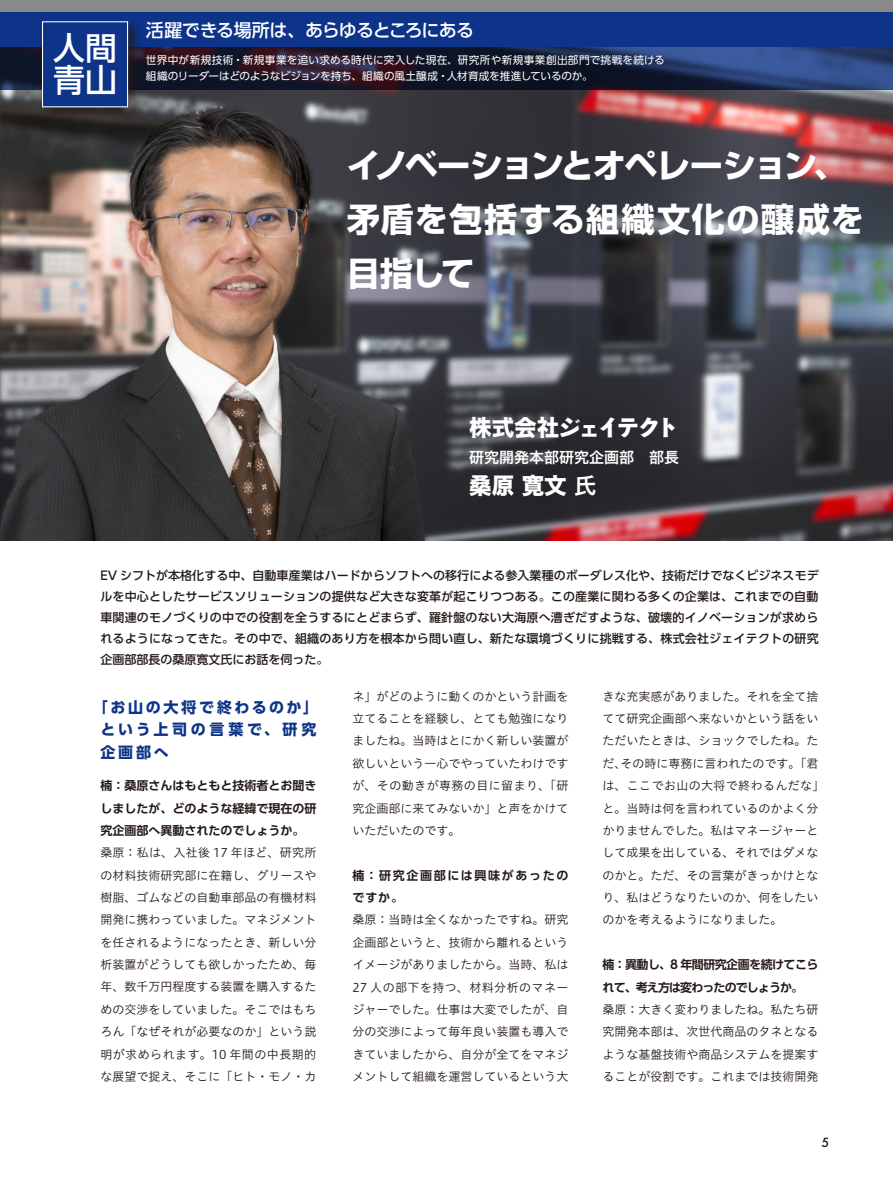
<style>
.page{position:relative;width:893px;height:1178px;background:#fff}
.page>*{position:absolute;margin:0;border:0;box-sizing:border-box;transform-origin:0 0}
.t1{font:700 33.3px/53.8px "Shin Go Pro";letter-spacing:-.01em;color:#fff}
.t2{font:500 31.95px/32px "UD Shin Go Pro";color:#fff}
.t3{font:22.5px "Hira Sans Old Std W8";letter-spacing:-.075em;color:#fff}
.t4{font:22.5px "Hira Sans Old Std W8";letter-spacing:-.035em;color:#fff}
.t5{font:500 18px "UD Shin Go Pro";letter-spacing:-.045em;color:#fff}
.t6{font:700 15px/22.4px "UD Shin Go Pro";letter-spacing:.185em;color:#0d3488;text-align:justify}
.t7{font:15px "Hira Sans Old Std W6";color:#fff}
.t8{font:500 13.8px "Futura";color:#231916}
.t9{font:12px/22.4px "Hiragino UD Sans Std W3";color:#231916;text-align:justify}
.t10{font:500 12px/21px "UD Shin Go Pro";letter-spacing:.015em;color:#231916;text-align:justify}
.t11{font:700 12px/22.4px "UD Shin Go Pro De";color:#231916;text-align:justify}
.t12{font:700 12px/22.4px "UD Shin Go Pro De";letter-spacing:-.075em;color:#231916}
.t13{font:700 12px/22.4px "UD Shin Go Pro De";letter-spacing:.14em;color:#231916}
.t14{font:10.65px/15.9px "UD Shin Go Pro";letter-spacing:.015em;color:#fff}
.s1{font-family:"Hira Sans Old Std W6"}
</style>
<div class="page">
<img style="left:0;top:89px;width:893px;height:452px">
<div style="left:0;top:0;width:893px;height:21px;background:#898989"></div>
<div style="left:0;top:13px;width:893px;height:34px;background:#0d3488"></div>
<svg style="left:0;top:47px;width:893px;height:42px;background:#1f2543"></svg>
<div style="left:40px;top:19px;width:102px;height:103px;background:#231916;opacity:.75"></div>
<div style="left:43px;top:22px;width:85px;height:85px;background:#0d3488"></div>
<div style="left:42px;top:21px;width:86px;height:86px;border:1px solid #fff"></div>
<h2 class="t2" style="left:53px;top:31px;width:65px">人間青山</h2>
<h3 class="t5" style="left:146px;top:15px;width:330px">活躍できる場所は、あらゆるところにある</h3>
<p class="t14" style="left:146px;top:52px;width:520px">世界中が新規技術・新規事業を追い求める時代に突入した現在、研究所や新規事業創出部門で挑戦を続ける組織のリーダーはどのようなビジョンを持ち、組織の風土醸成・人材育成を推進しているのか。</p>
<h1 class="t1" style="left:347px;top:135px;width:519px">イノベーションとオペレーション、矛盾を包括する組織文化の醸成を目指して</h1>
<h3 class="t3" style="left:469px;top:415px;width:211px">株式会社ジェイテクト</h3>
<p class="t7" style="left:469px;top:446px;width:211px">研究開発本部研究企画部　部長</p>
<h3 class="t4" style="left:469px;top:473px;width:129px">桑原 寛文 <span class="s1">氏</span></h3>
<p class="t10" style="left:100px;top:565px;width:720px">EV シフトが本格化する中、自動車産業はハードからソフトへの移行による参入業種のボーダレス化や、技術だけでなくビジネスモデルを中心としたサービスソリューションの提供など大きな変革が起こりつつある。この産業に関わる多くの企業は、これまでの自動車関連のモノづくりの中での役割を全うするにとどまらず、羅針盤のない大海原へ漕ぎだすような、破壊的イノベーションが求められるようになってきた。その中で、組織のあり方を根本から問い直し、新たな環境づくりに挑戦する、株式会社ジェイテクトの研究企画部部長の桑原寛文氏にお話を伺った。</p>
<p class="t6" style="left:100px;top:696px;width:219px;text-indent:-8px">「お山の大将で終わるのか」という上司の言葉で、研究企画部へ</p>
<p class="t11" style="left:100px;top:774px;width:217px">楠：桑原さんはもともと技術者とお聞きしましたが、どのような経緯で現在の研究企画部へ異動されたのでしょうか。</p>
<p class="t9" style="left:100px;top:841px;width:218px">桑原：私は、入社後 17 年ほど、研究所の材料技術研究部に在籍し、グリースや樹脂、ゴムなどの自動車部品の有機材料開発に携わっていました。マネジメントを任されるようになったとき、新しい分析装置がどうしても欲しかったため、毎年、数千万円程度する装置を購入するための交渉をしていました。そこではもちろん「なぜそれが必要なのか」という説明が求められます。10 年間の中長期的な展望で捉え、そこに「ヒト・モノ・カ</p>
<p class="t9" style="left:352px;top:684px;width:218px">ネ」がどのように動くのかという計画を立てることを経験し、とても勉強になりましたね。当時はとにかく新しい装置が欲しいという一心でやっていたわけですが、その動きが専務の目に留まり、「研究企画部に来てみないか」と声をかけていただいたのです。</p>
<p class="t13" style="left:352px;top:863px;width:217px">楠：研究企画部には興味があったのですか。</p>
<p class="t9" style="left:352px;top:908px;width:218px">桑原：当時は全くなかったですね。研究企画部というと、技術から離れるというイメージがありましたから。当時、私は27 人の部下を持つ、材料分析のマネージャーでした。仕事は大変でしたが、自分の交渉によって毎年良い装置も導入できていましたから、自分が全てをマネジメントして組織を運営しているという大</p>
<p class="t9" style="left:603px;top:684px;width:223px;text-align:left">きな充実感がありました。それを全て捨てて研究企画部へ来ないかという話をいただいたときは、ショックでしたね。ただ、その時に専務に言われたのです。「君は、ここでお山の大将で終わるんだな」と。当時は何を言われているのかよく分かりませんでした。私はマネージャーとして成果を出している、それではダメなのかと。ただ、その言葉がきっかけとなり、私はどうなりたいのか、何をしたいのかを考えるようになりました。</p>
<p class="t12" style="left:603px;top:953px;width:218px">楠：異動し、8 年間研究企画を続けてこられて、考え方は変わったのでしょうか。</p>
<p class="t9" style="left:603px;top:997px;width:217px">桑原：大きく変わりましたね。私たち研究開発本部は、次世代商品のタネとなるような基盤技術や商品システムを提案することが役割です。これまでは技術開発</p>
<p class="t8" style="left:821px;top:1132px;width:9px">5</p>
</div>
